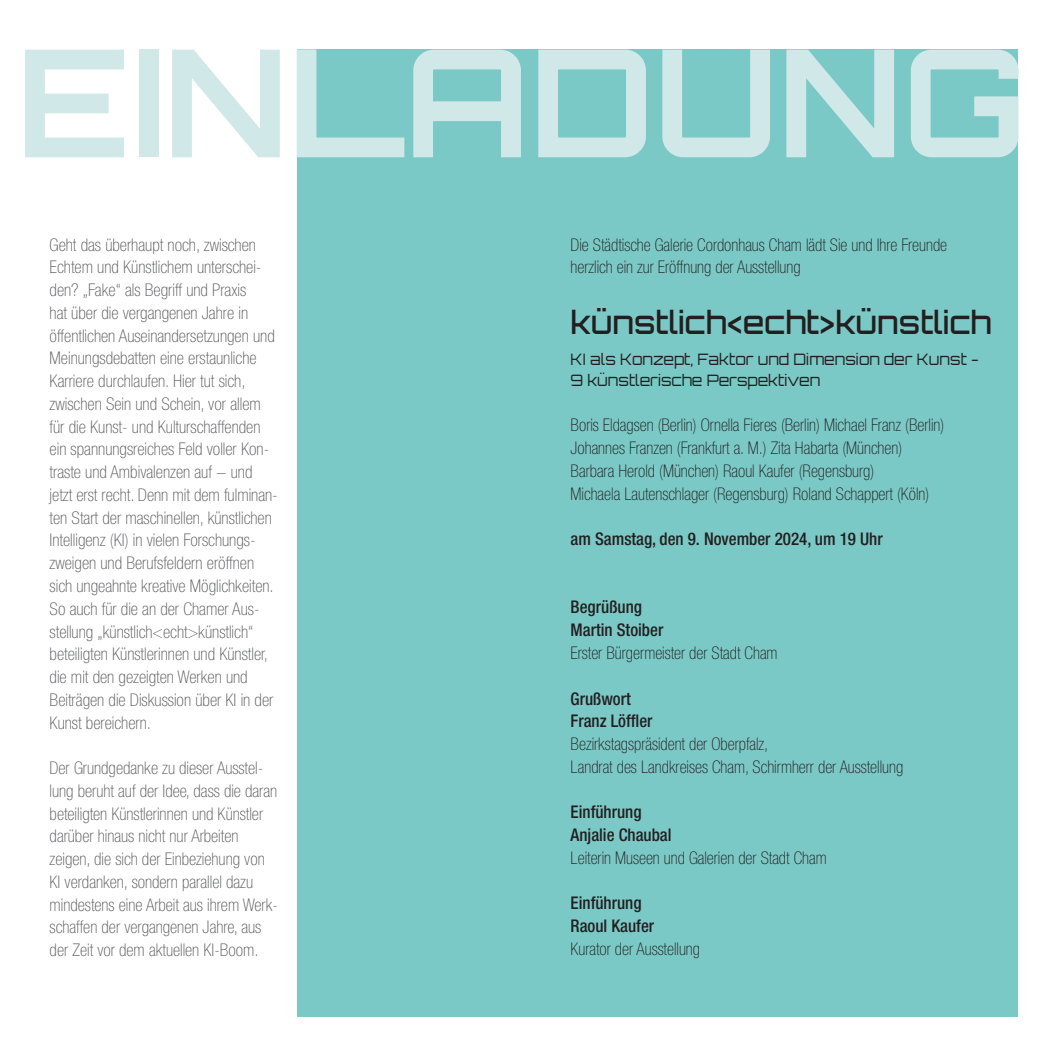
<style>
.page{position:relative;width:1042px;height:1042px;background:#fff}
.page>*{position:absolute;margin:0;border:0;box-sizing:border-box;transform-origin:0 0}
.t1{font:700 149.45px "Orbitron";color:#d0e9e8}
.t2{font:500 31.5px "Orbitron";color:#231f20}
.t3{font:100 condensed 17.5px/22.8px "Helvetica Neue LT Pro";color:#57585a}
.t4{font:100 condensed 17.5px/22.8px "Helvetica Neue LT Pro";color:#231f20}
.t5{font:500 condensed 17.5px/22.8px "Helvetica Neue LT Pro";color:#231f20}
.t6{font:300 15.75px/21px "Orbitron";color:#231f20}
</style>
<div class="page">
<div style="left:297px;top:50px;width:720px;height:967px;background:#7bc9c6"></div>
<h1 class="t1" style="left:16px;top:12px;width:1011px">EINLADUNG</h1>
<p class="t3" style="left:50px;top:234px;width:230px">Geht das überhaupt noch, zwischen Echtem und Künstlichem unterschei&shy;den? „Fake“ als Begriff und Praxis<br>hat über die vergangenen Jahre in öffentlichen Auseinandersetzungen und Meinungsdebatten eine erstaunliche Karriere durchlaufen. Hier tut sich, zwischen Sein und Schein, vor allem für die Kunst- und Kulturschaffenden ein spannungsreiches Feld voller Kon&shy;traste und Ambivalenzen auf − und jetzt erst recht. Denn mit dem fulminan&shy;ten Start der maschinellen, künstlichen Intelligenz (KI) in vielen Forschungs&shy;zweigen und Berufsfeldern eröffnen sich ungeahnte kreative Möglichkeiten.<br>So auch für die an der Chamer Aus&shy;stellung „künstlich&lt;echt&gt;künstlich“ beteiligten Künstlerinnen und Künstler, die mit den gezeigten Werken und Beiträgen die Diskussion über KI in der Kunst bereichern.</p>
<p class="t3" style="left:50px;top:757px;width:230px">Der Grundgedanke zu dieser Ausstel&shy;lung beruht auf der Idee, dass die daran beteiligten Künstlerinnen und Künstler darüber hinaus nicht nur Arbeiten zeigen, die sich der Einbeziehung von KI verdanken, sondern parallel dazu mindestens eine Arbeit aus ihrem Werk&shy;schaffen der vergangenen Jahre, aus der Zeit vor dem aktuellen KI-Boom.</p>
<p class="t4" style="left:570px;top:234px;width:378px">Die Städtische Galerie Cordonhaus Cham lädt Sie und Ihre Freunde herzlich ein zur Eröffnung der Ausstellung</p>
<h2 class="t2" style="left:570px;top:303px;width:422px">künstlich&lt;echt&gt;künstlich</h2>
<p class="t6" style="left:570px;top:348px;width:410px">KI als Konzept, Faktor und Dimension der Kunst -<br>9 künstlerische Perspektiven</p>
<p class="t4" style="left:570px;top:414px;width:375px">Boris Eldagsen (Berlin) Ornella Fieres (Berlin) Michael Franz (Berlin)<br>Johannes Franzen (Frankfurt a. M.) Zita Habarta (München)<br>Barbara Herold (München) Raoul Kaufer (Regensburg)<br>Michaela Lautenschlager (Regensburg) Roland Schappert (Köln)</p>
<p class="t5" style="left:570px;top:527px;width:313px">am Samstag, den 9. November 2024, um 19 Uhr</p>
<p class="t5" style="left:570px;top:596px;width:94px">Begrüßung<br>Martin Stoiber</p>
<p class="t4" style="left:570px;top:642px;width:208px">Erster Bürgermeister der Stadt Cham</p>
<p class="t5" style="left:570px;top:687px;width:83px">Grußwort<br>Franz Löffler</p>
<p class="t4" style="left:570px;top:733px;width:334px">Bezirkstagspräsident der Oberpfalz,<br>Landrat des Landkreises Cham, Schirmherr der Ausstellung</p>
<p class="t5" style="left:570px;top:800px;width:102px">Einführung<br>Anjalie Chaubal</p>
<p class="t4" style="left:570px;top:847px;width:258px">Leiterin Museen und Galerien der Stadt Cham</p>
<p class="t5" style="left:570px;top:891px;width:85px">Einführung<br>Raoul Kaufer</p>
<p class="t4" style="left:570px;top:938px;width:131px">Kurator der Ausstellung</p>
</div>
